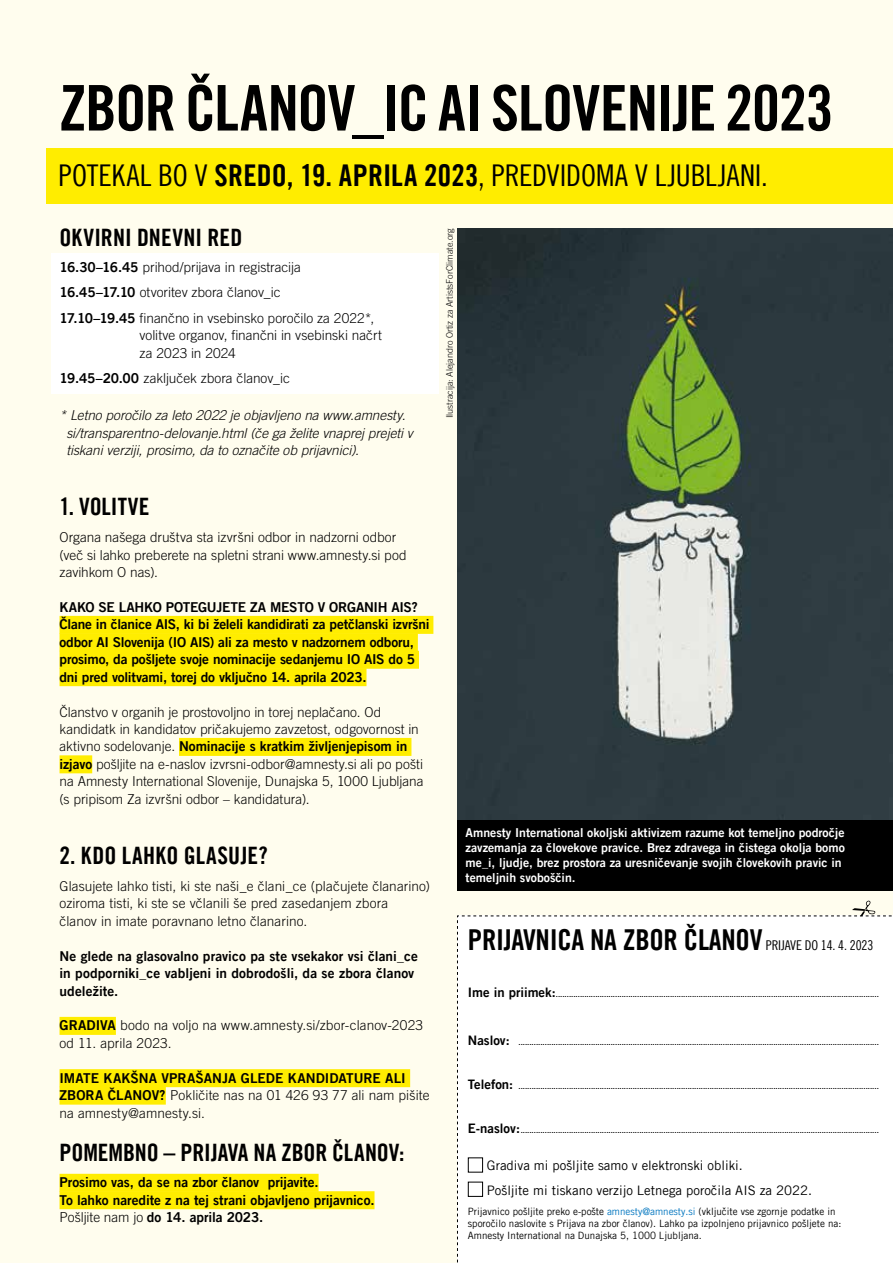
<style>
.page{position:relative;width:893px;height:1263px;background:#fffdee}
.page>*{position:absolute;margin:0;border:0;box-sizing:border-box;transform-origin:0 0}
.t1{font:63px "Amnesty Trade Gothic Bd Cn 20";letter-spacing:-.02em;color:#000}
.t2{font:30px "Amnesty Trade Gothic Cn 18";letter-spacing:-.005em;color:#000}
.t3{font:28.8px "Amnesty Trade Gothic Bd Cn 20";letter-spacing:-.01em;color:#000}
.t4{font:24px "Amnesty Trade Gothic Bd Cn 20";color:#000}
.t5{font:300 13.65px/17.4px "Amnesty Trade Gothic";color:#000}
.t6{font:13.65px/17.4px "Amnesty Trade Gothic Bd 2";letter-spacing:-.005em;color:#000}
.t7{font:italic 300 13.65px/17.4px "Amnesty Trade Gothic";letter-spacing:-.005em;color:#000}
.t8{font:13.05px/24.3px "Amnesty Trade Gothic";color:#000}
.t9{font:12.3px/15px "Amnesty Trade Gothic Bd 2";color:#fff}
.t10{font:10.05px/12.1px "Amnesty Trade Gothic";color:#000}
.t11{font:300 9px "Amnesty Trade Gothic";color:#000}
.t12{font:7.2px "Amnesty Trade Gothic Bd 2";color:#000}
.s1{font-family:"Amnesty Trade Gothic Bd Cn 20"}
.s2{font-family:"Amnesty Trade Gothic Bd 2";font-weight:400}
.s3{font-family:"Amnesty Trade Gothic";font-weight:300}
.s4{font-family:"Amnesty Trade Gothic Cn 18";font-size:13.5px}
.s5{font-size:13.05px}
.s6{color:#0075bf}
</style>
<div class="page">
<img style="left:457px;top:228px;width:436px;height:592px">
<div style="left:47px;top:148px;width:846px;height:56px;background:#ffed00"></div>
<div style="left:457px;top:901px;width:436px;height:362px;background:#fff"></div>
<div style="left:457px;top:820px;width:436px;height:70px;background:#000"></div>
<div style="left:51px;top:253px;width:387px;height:141px;background:#fff"></div>
<div style="left:60px;top:616px;width:373px;height:18px;background:#ffed00"></div>
<div style="left:60px;top:633px;width:358px;height:18px;background:#ffed00"></div>
<div style="left:60px;top:651px;width:359px;height:18px;background:#ffed00"></div>
<div style="left:60px;top:668px;width:306px;height:18px;background:#ffed00"></div>
<div style="left:179px;top:738px;width:232px;height:18px;background:#ffed00"></div>
<div style="left:60px;top:755px;width:32px;height:18px;background:#ffed00"></div>
<div style="left:60px;top:1017px;width:56px;height:18px;background:#ffed00"></div>
<div style="left:60px;top:1069px;width:350px;height:18px;background:#ffed00"></div>
<div style="left:60px;top:1086px;width:106px;height:18px;background:#ffed00"></div>
<div style="left:60px;top:1174px;width:259px;height:18px;background:#ffed00"></div>
<div style="left:60px;top:1191px;width:314px;height:18px;background:#ffed00"></div>
<h1 class="t1" style="left:59px;top:70px;width:776px">ZBOR ČLANOV_IC AI SLOVENIJE 2023</h1>
<h2 class="t2" style="left:59px;top:158px;width:711px">POTEKAL BO V <span class="s1">SREDO, 19. APRILA 2023</span>, PREDVIDOMA V LJUBLJANI.</h2>
<h3 class="t4" style="left:60px;top:223px;width:184px">OKVIRNI DNEVNI RED</h3>
<p class="t5" style="left:60px;top:254px;width:316px;line-height:25.8px"><span class="s2">16.30–16.45</span> prihod/prijava in registracija<br><span class="s2">16.45–17.10</span> otvoritev zbora članov_ic<br><span class="s2">17.10–19.45</span> finančno in vsebinsko poročilo za 2022*,</p>
<p class="t5" style="left:140px;top:327px;width:244px">volitve organov, finančni in vsebinski načrt za 2023 in 2024</p>
<p class="t5" style="left:60px;top:370px;width:232px"><span class="s2">19.45–20.00</span> zaključek zbora članov_ic</p>
<p class="t7" style="left:66px;top:406px;width:348px;text-indent:-7px">* Letno poročilo za leto 2022 je objavljeno na www.amnesty. si/transparentno-delovanje.html (če ga želite vnaprej prejeti v tiskani verziji, prosimo, da to označite ob prijavnici).</p>
<h3 class="t4" style="left:60px;top:492px;width:92px">1. VOLITVE</h3>
<p class="t5" style="left:60px;top:528px;width:349px">Organa našega društva sta izvršni odbor in nadzorni odbor (več si lahko preberete na spletni strani www.amnesty.si pod zavihkom O nas).</p>
<p class="t6" style="left:60px;top:598px;width:371px">KAKO SE LAHKO POTEGUJETE ZA MESTO V ORGANIH AIS?<br>Člane in članice AIS, ki bi želeli kandidirati za petčlanski izvršni odbor AI Slovenija (IO AIS) ali za mesto v nadzornem odboru, prosimo, da pošljete svoje nominacije sedanjemu IO AIS do 5 dni pred volitvami, torej do vključno 14. aprila 2023.</p>
<p class="t5" style="left:60px;top:703px;width:361px">Članstvo v organih je prostovoljno in torej neplačano. Od kandidatk in kandidatov pričakujemo zavzetost, odgovornost in</p>
<p class="t6" style="left:60px;top:737px;width:349px"><span class="s3">aktivno sodelovanje.</span> Nominacije s kratkim življenjepisom in</p>
<p class="t5" style="left:60px;top:755px;width:365px;text-align:justify"><span class="s2">izjavo</span> pošljite na e-naslov izvrsni-odbor@amnesty.si ali po pošti na Amnesty International Slovenije, Dunajska 5, 1000 Ljubljana (s pripisom Za izvršni odbor – kandidatura).</p>
<h3 class="t4" style="left:60px;top:841px;width:210px">2. KDO LAHKO GLASUJE?</h3>
<p class="t5" style="left:60px;top:877px;width:372px">Glasujete lahko tisti, ki ste naši_e člani_ce (plačujete članarino) oziroma tisti, ki ste se včlanili še pred zasedanjem zbora<br>članov in imate poravnano letno članarino.</p>
<p class="t6" style="left:60px;top:947px;width:360px">Ne glede na glasovalno pravico pa ste vsekakor vsi člani_ce in podporniki_ce vabljeni in dobrodošli, da se zbora članov udeležite.</p>
<p class="t5" style="left:60px;top:1017px;width:365px"><span class="s2">GRADIVA</span> bodo na voljo na www.amnesty.si/zbor-clanov-2023 od 11. aprila 2023.</p>
<p class="t6" style="left:60px;top:1069px;width:348px">IMATE KAKŠNA VPRAŠANJA GLEDE KANDIDATURE ALI</p>
<p class="t5" style="left:60px;top:1086px;width:372px"><span class="s2">ZBORA ČLANOV?</span> Pokličite nas na 01 426 93 77 ali nam pišite na amnesty@amnesty.si.</p>
<h3 class="t4" style="left:60px;top:1137px;width:346px">POMEMBNO – PRIJAVA NA ZBOR ČLANOV:</h3>
<p class="t6" style="left:60px;top:1173px;width:316px">Prosimo vas, da se na zbor članov prijavite.<br>To lahko naredite z na tej strani objavljeno prijavnico.<br><span class="s3">Pošljite nam jo</span> do 14. aprila 2023.</p>
<p class="t11" style="left:444px;top:418px;width:191px;rotate:-90deg">Ilustracija: Alejandro Ortiz za ArtistsForClimate.org</p>
<p class="t9" style="left:466px;top:825px;width:381px">Amnesty International okoljski aktivizem razume kot temeljno področje zavzemanja za človekove pravice. Brez zdravega in čistega okolja bomo me_i, ljudje, brez prostora za uresničevanje svojih človekovih pravic in temeljnih svoboščin.</p>
<h3 class="t3" style="left:468px;top:922px;width:407px">PRIJAVNICA NA ZBOR ČLANOV <span class="s4">PRIJAVE DO 14. 4. 2023</span></h3>
<p class="t12" style="left:468px;top:990px;width:412px"><span class="s5">Ime in priimek:</span>...................................................................................................................................................</p>
<p class="t12" style="left:468px;top:1038px;width:412px"><span class="s5">Naslov:</span> ....................................................................................................................................................................</p>
<p class="t12" style="left:468px;top:1082px;width:412px"><span class="s5">Telefon:</span> ....................................................................................................................................................................</p>
<p class="t12" style="left:468px;top:1126px;width:412px"><span class="s5">E-naslov:</span>...................................................................................................................................................................</p>
<p class="t8" style="left:487px;top:1153px;width:327px">Gradiva mi pošljite samo v elektronski obliki.<br>Pošljite mi tiskano verzijo Letnega poročila AIS za 2022.</p>
<p class="t10" style="left:468px;top:1205px;width:375px">Prijavnico pošljite preko e-pošte <span class="s6">amnesty@amnesty.si</span> (vključite vse zgornje podatke in sporočilo naslovite s Prijava na zbor članov). Lahko pa izpolnjeno prijavnico pošljete na:<br>Amnesty International na Dunajska 5, 1000 Ljubljana.</p>
</div>
